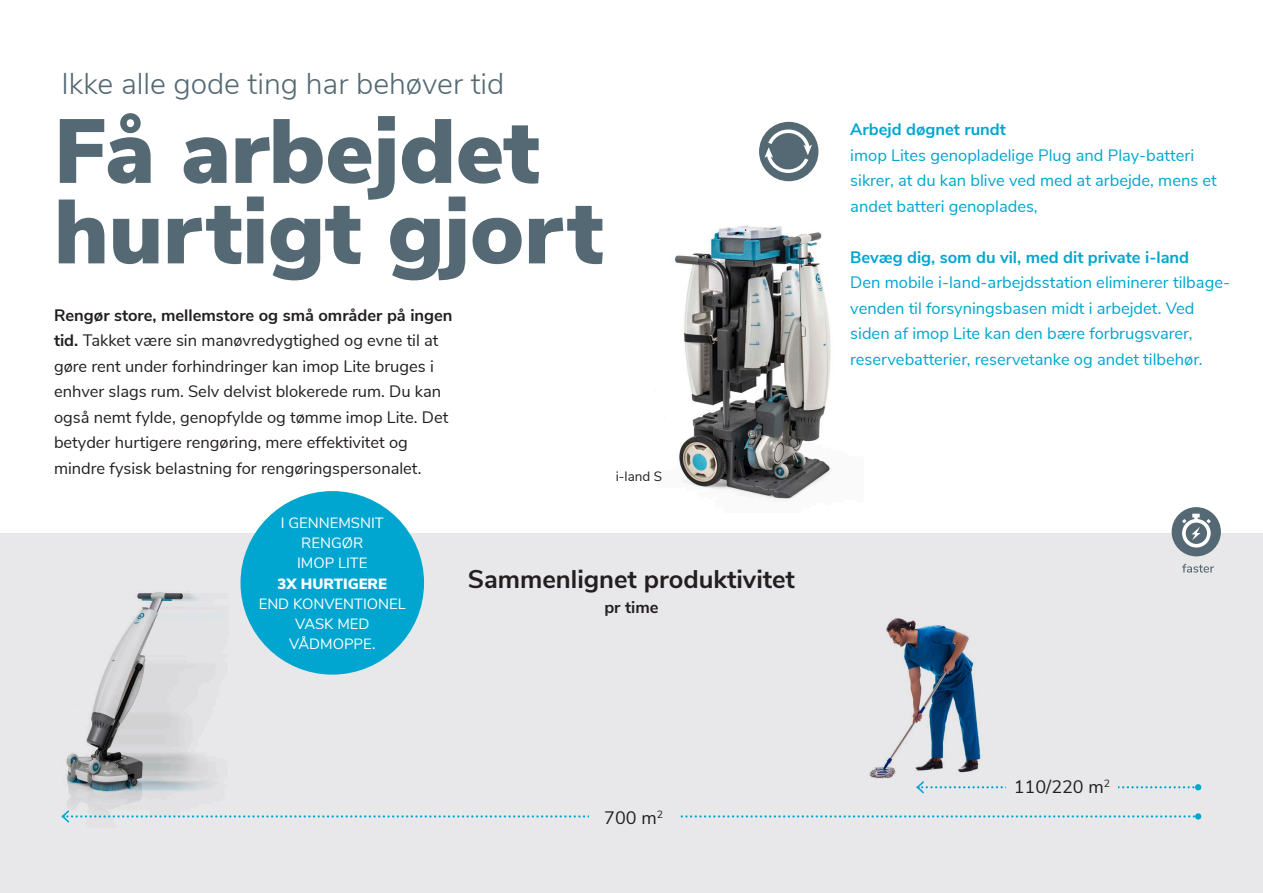
<style>
.page{position:relative;width:1263px;height:893px;background:#fff}
.page>*{position:absolute;margin:0;border:0;box-sizing:border-box;transform-origin:0 0}
.t1{font:900 90.6px/80.6px "Nunito Sans";color:#546973}
.t2{font:300 30px "Nunito Sans";color:#546973}
.t3{font:700 25.5px "Nunito Sans";color:#231f20}
.t4{font:18px "Nunito Sans";color:#231f20}
.t5{font:16.5px/25.5px "Nunito Sans";color:#231f20}
.t6{font:16.5px/25.5px "Nunito Sans";color:#00a6cf}
.t7{font:700 16.5px "Nunito Sans";color:#00a6cf}
.t8{font:700 16.5px "Nunito Sans";color:#231f20}
.t9{font:14.85px/20.2px "Nunito Sans";color:#fff;text-align:center}
.t10{font:13.5px "Nunito Sans";color:#231f20}
.s1{font-weight:700}
.s2{font-weight:900}
</style>
<div class="page">
<img style="left:674px;top:225px;width:157px;height:275px">
<div style="left:0;top:534px;width:1263px;height:359px;background:#e8e8ea"></div>
<img style="left:869px;top:618px;width:112px;height:161px">
<img style="left:66px;top:592px;width:158px;height:216px">
<svg style="left:61px;top:808px;width:1135px;height:15px"></svg>
<div style="left:1195px;top:813px;width:6px;height:7px;background:#00a6cf;border-radius:50%"></div>
<svg style="left:916px;top:781px;width:285px;height:13px"></svg>
<div style="left:589px;top:806px;width:89px;height:34px;background:#e8e8ea"></div>
<div style="left:1006px;top:775px;width:111px;height:29px;background:#e8e8ea"></div>
<div style="left:240px;top:491px;width:184px;height:184px;background:#00a6cf;border-radius:50%"></div>
<div style="left:759px;top:122px;width:59px;height:59px;background:#546973;border-radius:50%"></div>
<svg style="left:764px;top:127px;width:48px;height:46px"></svg>
<div style="left:1171px;top:507px;width:50px;height:49px;background:#546973;border-radius:50%"></div>
<svg style="left:1182px;top:514px;width:29px;height:34px"></svg>
<svg style="left:1182px;top:564px;width:32px;height:9px"></svg>
<p class="t2" style="left:62px;top:62px;width:444px">Ikke alle gode ting har behøver tid</p>
<p class="t1" style="left:54px;top:108px;width:551px">Få arbejdet hurtigt gjort</p>
<p class="t5" style="left:54px;top:301px;width:400px"><span class="s1">Rengør store, mellemstore og små områder på ingen tid.</span> Takket være sin manøvredygtighed og evne til at gøre rent under forhindringer kan imop Lite bruges i enhver slags rum. Selv delvist blokerede rum. Du kan også nemt fylde, genopfylde og tømme imop Lite. Det betyder hurtigere rengøring, mere effektivitet og mindre fysisk belastning for rengøringspersonalet.</p>
<p class="t10" style="left:616px;top:467px;width:48px">i-land S</p>
<p class="t9" style="left:259px;top:512px;width:149px">I GENNEMSNIT<br>RENGØR<br>IMOP LITE<br><span class="s2">3X HURTIGERE<br></span>END KONVENTIONEL<br>VASK MED</p>
<p class="t9" style="left:289px;top:633px;width:88px">VÅDMOPPE.</p>
<p class="t3" style="left:468px;top:560px;width:329px">Sammenlignet produktivitet</p>
<p class="t8" style="left:604px;top:595px;width:56px">pr time</p>
<p class="t4" style="left:604px;top:805px;width:60px">700 m<sup>2</sup></p>
<p class="t7" style="left:850px;top:117px;width:157px">Arbejd døgnet rundt</p>
<p class="t6" style="left:850px;top:141px;width:368px">imop Lites genopladelige Plug and Play-batteri sikrer, at du kan blive ved med at arbejde, mens et andet batteri genoplades,</p>
<p class="t7" style="left:850px;top:245px;width:340px">Bevæg dig, som du vil, med dit private i-land</p>
<p class="t6" style="left:850px;top:269px;width:381px">Den mobile i-land-arbejdsstation eliminerer tilbage&shy;venden til forsyningsbasen midt i arbejdet. Ved siden af imop Lite kan den bære forbrugsvarer, reservebatterier, reservetanke og andet tilbehør.</p>
<p class="t4" style="left:1014px;top:774px;width:98px">110/220 m<sup>2</sup></p>
</div>
